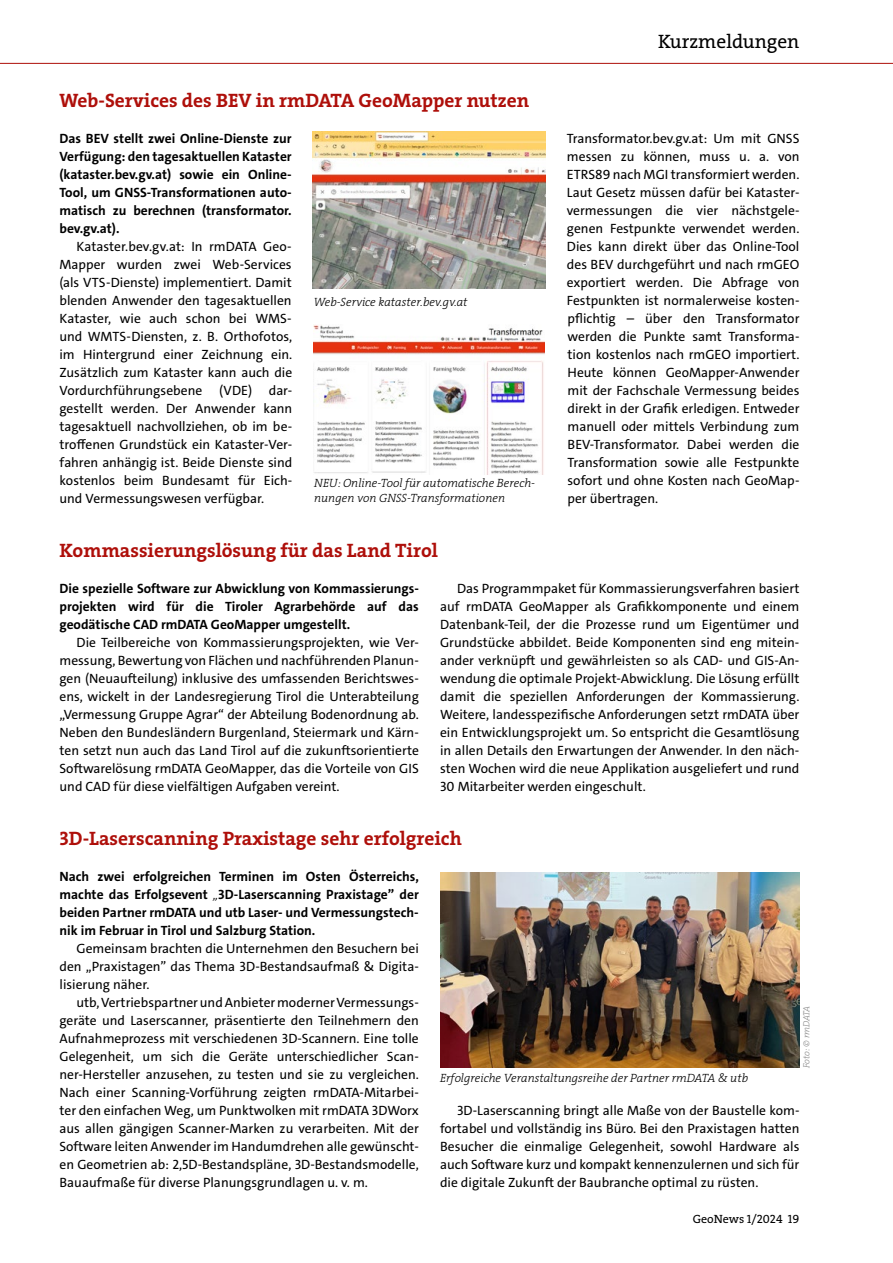
<style>
.page{position:relative;width:893px;height:1263px;background:#fff}
.page>*{position:absolute;margin:0;border:0;box-sizing:border-box;transform-origin:0 0}
.t1{font:19.5px "The Serif LP7 Bld";color:#ae0f0a}
.t2{font:19.5px "The Serif LP5 Plain";color:#000}
.t3{font:13.5px/18px "The Sans C4 s";color:#000;text-align:justify}
.t4{font:700 13.5px/18px "The Sans C4 s";color:#000;text-align:justify}
.t5{font:12px/15px "The Serif LP3 Lig IT";color:#000}
.t6{font:12px "The Serif LP5 Plain";color:#000}
.t7{font:9px "The Serif LP3 Lig IT";color:#878787}
.s1{font-family:"The Serif LP3 Lig IT";font-weight:400}
</style>
<div class="page">
<img style="left:440px;top:872px;width:359px;height:195px">
<svg style="left:0;top:62px;width:893px;height:2px;background:#d58683"></svg>
<img style="left:314px;top:325px;width:231px;height:149px">
<img style="left:313px;top:131px;width:233px;height:158px">
<h1 class="t1" style="left:59px;top:87px;width:471px">Web-Services des BEV in rmDATA GeoMapper nutzen</h1>
<p class="t4" style="left:59px;top:130px;width:234px">Das BEV stellt zwei Online-Dienste zur Verfügung: den tagesaktuellen Kataster (kataster.bev.gv.at) sowie ein Online-Tool, um GNSS-Transformationen auto&shy;matisch zu berechnen (transformator. bev.gv.at).</p>
<p class="t3" style="left:59px;top:238px;width:234px;text-indent:17px">Kataster.bev.gv.at: In rmDATA Geo-Mapper wurden zwei Web-Services (als VTS-Dienste) implementiert. Damit blenden Anwender den tagesaktuellen Kataster, wie auch schon bei WMS&shy;und WMTS-Diensten, z. B. Orthofotos, im Hintergrund einer Zeichnung ein.<br>Zusätzlich zum Kataster kann auch die Vordurchführungsebene (VDE) dar&shy;gestellt werden. Der Anwender kann tagesaktuell nachvollziehen, ob im be&shy;troffenen Grundstück ein Kataster-Ver&shy;fahren anhängig ist. Beide Dienste sind kostenlos beim Bundesamt für Eich&shy;und Vermessungswesen verfügbar.</p>
<p class="t5" style="left:314px;top:295px;width:155px">Web-Service kataster.bev.gv.at</p>
<p class="t5" style="left:314px;top:476px;width:222px">NEU: Online-Tool für automatische Berech&shy;nungen von GNSS-Transformationen</p>
<h1 class="t2" style="left:658px;top:29px;width:143px">Kurzmeldungen</h1>
<p class="t3" style="left:567px;top:129px;width:234px">Transformator.bev.gv.at: Um mit GNSS messen zu können, muss u. a. von ETRS89 nach MGI transformiert werden.<br>Laut Gesetz müssen dafür bei Kataster&shy;vermessungen die vier nächstgele&shy;genen Festpunkte verwendet werden.<br>Dies kann direkt über das Online-Tool des BEV durchgeführt und nach rmGEO exportiert werden. Die Abfrage von Festpunkten ist normalerweise kosten&shy;pflichtig – über den Transformator werden die Punkte samt Transforma&shy;tion kostenlos nach rmGEO importiert.<br>Heute können GeoMapper-Anwender mit der Fachschale Vermessung beides direkt in der Grafik erledigen. Entweder manuell oder mittels Verbindung zum BEV-Transformator. Dabei werden die Transformation sowie alle Festpunkte sofort und ohne Kosten nach GeoMap&shy;per übertragen.</p>
<h1 class="t1" style="left:60px;top:537px;width:380px">Kommassierungslösung für das Land Tirol</h1>
<p class="t4" style="left:60px;top:580px;width:361px">Die spezielle Software zur Abwicklung von Kommassierungs&shy;projekten wird für die Tiroler Agrarbehörde auf das geodätische CAD rmDATA GeoMapper umgestellt.</p>
<p class="t3" style="left:60px;top:634px;width:361px;text-indent:17px">Die Teilbereiche von Kommassierungsprojekten, wie Ver&shy;messung, Bewertung von Flächen und nachführenden Planun&shy;gen (Neuaufteilung) inklusive des umfassenden Berichtswes&shy;ens, wickelt in der Landesregierung Tirol die Unterabteilung „Vermessung Gruppe Agrar“ der Abteilung Bodenordnung ab.<br>Neben den Bundesländern Burgenland, Steiermark und Kärn&shy;ten setzt nun auch das Land Tirol auf die zukunftsorientierte Softwarelösung rmDATA GeoMapper, das die Vorteile von GIS und CAD für diese vielfältigen Aufgaben vereint.</p>
<p class="t3" style="left:440px;top:579px;width:361px;text-indent:17px">Das Programmpaket für Kommassierungsverfahren basiert auf rmDATA GeoMapper als Grafikkomponente und einem Datenbank-Teil, der die Prozesse rund um Eigentümer und Grundstücke abbildet. Beide Komponenten sind eng mitein&shy;ander verknüpft und gewährleisten so als CAD- und GIS-An&shy;wendung die optimale Projekt-Abwicklung. Die Lösung erfüllt damit die speziellen Anforderungen der Kommassierung.<br>Weitere, landesspezifische Anforderungen setzt rmDATA über ein Entwicklungsprojekt um. So entspricht die Gesamtlösung in allen Details den Erwartungen der Anwender. In den näch&shy;sten Wochen wird die neue Applikation ausgeliefert und rund 30 Mitarbeiter werden eingeschult.</p>
<h1 class="t1" style="left:60px;top:825px;width:404px">3D-Laserscanning Praxistage sehr erfolgreich</h1>
<p class="t4" style="left:60px;top:868px;width:361px">Nach zwei erfolgreichen Terminen im Osten Österreichs, machte das Erfolgsevent <span class="s1">„</span>3D-Laserscanning Praxistage” der beiden Partner rmDATA und utb Laser- und Vermessungstech&shy;nik im Februar in Tirol und Salzburg Station.</p>
<p class="t3" style="left:60px;top:940px;width:361px;text-indent:17px">Gemeinsam brachten die Unternehmen den Besuchern bei den „Praxistagen” das Thema 3D-Bestandsaufmaß &amp; Digita&shy;lisierung näher.</p>
<p class="t3" style="left:60px;top:994px;width:361px;text-indent:17px">utb, Vertriebspartner und Anbieter moderner Vermessungs&shy;geräte und Laserscanner, präsentierte den Teilnehmern den Aufnahmeprozess mit verschiedenen 3D-Scannern. Eine tolle Gelegenheit, um sich die Geräte unterschiedlicher Scan&shy;ner-Hersteller anzusehen, zu testen und sie zu vergleichen.<br>Nach einer Scanning-Vorführung zeigten rmDATA-Mitarbei&shy;ter den einfachen Weg, um Punktwolken mit rmDATA 3DWorx aus allen gängigen Scanner-Marken zu verarbeiten. Mit der Software leiten Anwender im Handumdrehen alle gewünscht&shy;en Geometrien ab: 2,5D-Bestandspläne, 3D-Bestandsmodelle, Bauaufmaße für diverse Planungsgrundlagen u. v. m.</p>
<p class="t7" style="left:801px;top:1068px;width:64px;rotate:-90deg">Foto: © rmDATA</p>
<p class="t5" style="left:440px;top:1071px;width:310px">Erfolgreiche Veranstaltungsreihe der Partner rmDATA &amp; utb</p>
<p class="t3" style="left:440px;top:1101px;width:361px;text-indent:17px">3D-Laserscanning bringt alle Maße von der Baustelle kom&shy;fortabel und vollständig ins Büro. Bei den Praxistagen hatten Besucher die einmalige Gelegenheit, sowohl Hardware als auch Software kurz und kompakt kennenzulernen und sich für die digitale Zukunft der Baubranche optimal zu rüsten.</p>
<p class="t6" style="left:693px;top:1211px;width:108px">GeoNews 1/2024 19</p>
</div>
